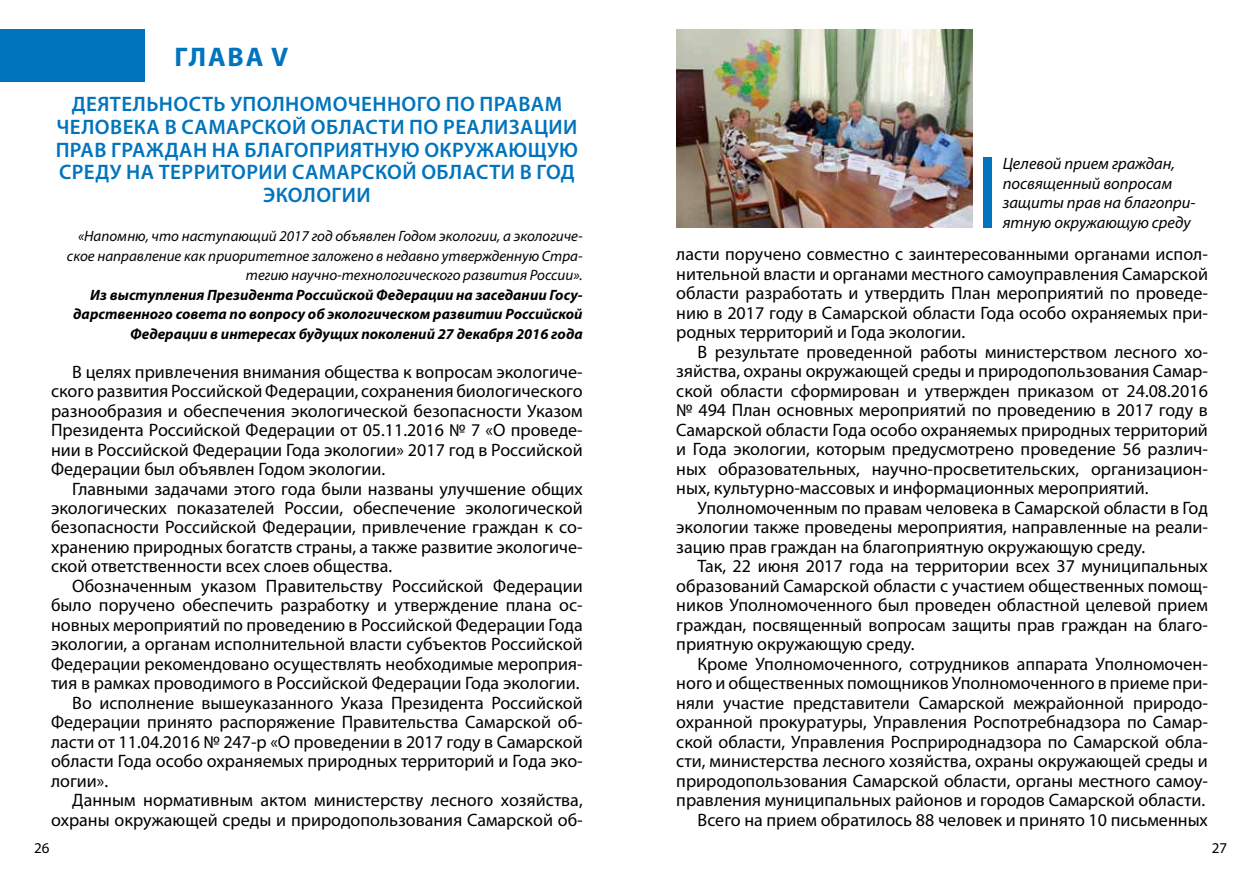
<style>
.page{position:relative;width:1259px;height:893px;background:#fff}
.page>*{position:absolute;margin:0;border:0;box-sizing:border-box;transform-origin:0 0}
.t1{font:700 27px "Myriad Pro";letter-spacing:.07em;color:#0074bd}
.t2{font:600 21px/22.6px "Myriad Pro";letter-spacing:.02em;color:#0074bd;text-align:center}
.t3{font:18px/19.5px "Myriad Pro";color:#000;text-align:justify}
.t4{font:italic 16.5px/19.5px "Myriad Pro";color:#000}
.t5{font:italic 15px/19.5px "Myriad Pro";color:#000;text-align:right}
.t6{font:italic 700 15px/19.5px "Myriad Pro";color:#000;text-align:right}
.t7{font:15px "Myriad Pro";color:#000}
</style>
<div class="page">
<img style="left:676px;top:30px;width:297px;height:197px">
<div style="left:983px;top:157px;width:9px;height:70px;background:#0074bd"></div>
<div style="left:0;top:30px;width:145px;height:52px;background:#0074bd"></div>
<h1 class="t1" style="left:175px;top:39px;width:115px">ГЛАВА V</h1>
<p class="t2" style="left:56px;top:93px;width:524px">ДЕЯТЕЛЬНОСТЬ УПОЛНОМОЧЕННОГО ПО ПРАВАМ ЧЕЛОВЕКА В САМАРСКОЙ ОБЛАСТИ ПО РЕАЛИЗАЦИИ ПРАВ ГРАЖДАН НА БЛАГОПРИЯТНУЮ ОКРУЖАЮЩУЮ СРЕДУ НА ТЕРРИТОРИИ САМАРСКОЙ ОБЛАСТИ В ГОД ЭКОЛОГИИ</p>
<p class="t5" style="left:67px;top:226px;width:517px">«Напомню, что наступающий 2017 год объявлен Годом экологии, а экологиче&shy;ское направление как приоритетное заложено в недавно утвержденную Стра&shy;тегию научно-технологического развития России».</p>
<p class="t6" style="left:73px;top:284px;width:511px">Из выступления Президента Российской Федерации на заседании Госу&shy;дарственного совета по вопросу об экологическом развитии Российской<br>Федерации в интересах будущих поколений 27 декабря 2016 года</p>
<p class="t3" style="left:51px;top:361px;width:533px;text-indent:21px">В целях привлечения внимания общества к вопросам экологиче&shy;ского развития Российской Федерации, сохранения биологического разнообразия и обеспечения экологической безопасности Указом Президента Российской Федерации от 05.11.2016 № 7 «О проведе&shy;нии в Российской Федерации Года экологии» 2017 год в Российской Федерации был объявлен Годом экологии.</p>
<p class="t3" style="left:51px;top:478px;width:533px;text-indent:21px">Главными задачами этого года были названы улучшение общих экологических показателей России, обеспечение экологической безопасности Российской Федерации, привлечение граждан к со&shy;хранению природных богатств страны, а также развитие экологиче&shy;ской ответственности всех слоев общества.</p>
<p class="t3" style="left:72px;top:576px;width:512px">Обозначенным указом Правительству Российской Федерации</p>
<p class="t3" style="left:51px;top:595px;width:533px">было поручено обеспечить разработку и утверждение плана ос-</p>
<p class="t3" style="left:51px;top:615px;width:533px">новных мероприятий по проведению в Российской Федерации Года</p>
<p class="t3" style="left:51px;top:634px;width:533px">экологии, а органам исполнительной власти субъектов Российской</p>
<p class="t3" style="left:51px;top:654px;width:533px">Федерации рекомендовано осуществлять необходимые мероприя-</p>
<p class="t3" style="left:51px;top:673px;width:530px">тия в рамках проводимого в Российской Федерации Года экологии.</p>
<p class="t3" style="left:72px;top:693px;width:512px">Во исполнение вышеуказанного Указа Президента Российской</p>
<p class="t3" style="left:51px;top:712px;width:533px">Федерации принято распоряжение Правительства Самарской об-</p>
<p class="t3" style="left:51px;top:732px;width:533px">ласти от 11.04.2016 № 247-р «О проведении в 2017 году в Самарской</p>
<p class="t3" style="left:51px;top:751px;width:533px">области Года особо охраняемых природных территорий и Года эко-</p>
<p class="t3" style="left:51px;top:771px;width:59px">логии».</p>
<p class="t3" style="left:72px;top:790px;width:512px">Данным нормативным актом министерству лесного хозяйства,</p>
<p class="t3" style="left:51px;top:810px;width:533px">охраны окружающей среды и природопользования Самарской об-</p>
<p class="t4" style="left:1002px;top:153px;width:194px">Целевой прием граждан, посвященный вопросам защиты прав на благопри&shy;ятную окружающую среду</p>
<p class="t3" style="left:676px;top:244px;width:533px">ласти поручено совместно с заинтересованными органами испол&shy;нительной власти и органами местного самоуправления Самарской области разработать и утвердить План мероприятий по проведе&shy;нию в 2017 году в Самарской области Года особо охраняемых при&shy;родных территорий и Года экологии.</p>
<p class="t3" style="left:676px;top:342px;width:533px;text-indent:21px">В результате проведенной работы министерством лесного хо&shy;зяйства, охраны окружающей среды и природопользования Самар&shy;ской области сформирован и утвержден приказом от 24.08.2016 № 494 План основных мероприятий по проведению в 2017 году в Самарской области Года особо охраняемых природных территорий и Года экологии, которым предусмотрено проведение 56 различ&shy;ных образовательных, научно-просветительских, организацион&shy;ных, культурно-массовых и информационных мероприятий.</p>
<p class="t3" style="left:676px;top:497px;width:533px;text-indent:21px">Уполномоченным по правам человека в Самарской области в Год экологии также проведены мероприятия, направленные на реали&shy;зацию прав граждан на благоприятную окружающую среду.</p>
<p class="t3" style="left:676px;top:556px;width:533px;text-indent:21px">Так, 22 июня 2017 года на территории всех 37 муниципальных образований Самарской области с участием общественных помощ&shy;ников Уполномоченного был проведен областной целевой прием граждан, посвященный вопросам защиты прав граждан на благо&shy;приятную окружающую среду.</p>
<p class="t3" style="left:676px;top:653px;width:533px;text-align:right">Кроме Уполномоченного, сотрудников аппарата Уполномочен&shy;ного и общественных помощников Уполномоченного в приеме при&shy;няли участие представители Самарской межрайонной природо&shy;охранной прокуратуры, Управления Роспотребнадзора по Самар&shy;ской области, Управления Росприроднадзора по Самарской обла&shy;сти, министерства лесного хозяйства, охраны окружающей среды и природопользования Самарской области, органы местного самоу&shy;правления муниципальных районов и городов Самарской области.<br>Всего на прием обратилось 88 человек и принято 10 письменных</p>
<p class="t7" style="left:34px;top:839px;width:17px">26</p>
<p class="t7" style="left:1211px;top:839px;width:17px">27</p>
</div>
